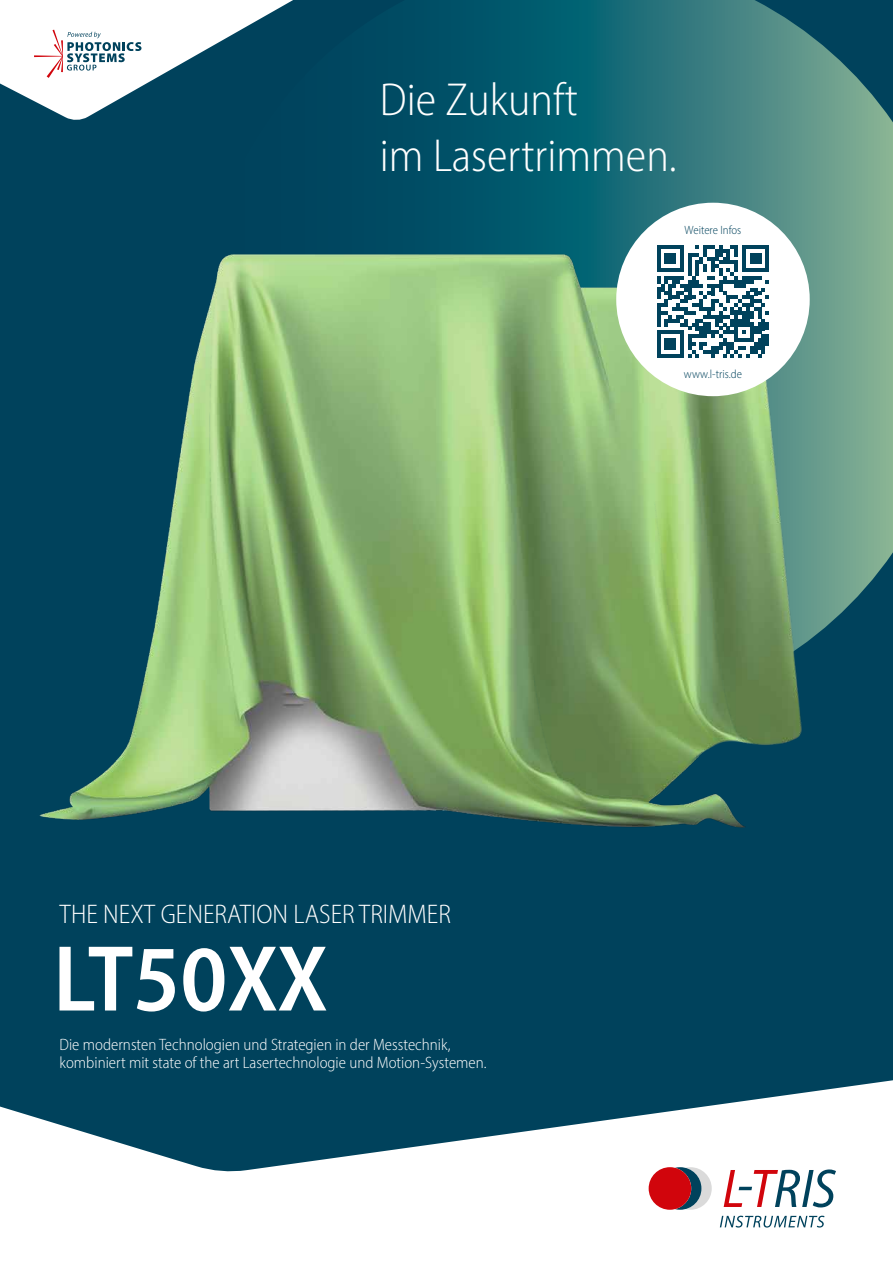
<style>
.page{position:relative;width:893px;height:1263px;background:#00425c}
.page>*{position:absolute;margin:0;border:0;box-sizing:border-box;transform-origin:0 0}
.t1{font:94.5px "Myriad Variable Concept";color:#fff}
.t2{font:46.5px/55.5px "Myriad Variable Concept";color:#fff}
.t3{font:27px "Myriad Variable Concept";color:#fff}
.t4{font:16.5px/18px "Myriad Variable Concept";color:#fff}
.t5{font:12px "Myriad Variable Concept";color:#00425c}
</style>
<div class="page">
<svg style="left:415px;top:0;width:478px;height:209px"></svg>
<img style="left:39px;top:209px;width:854px;height:619px">
<svg style="left:0;top:0;width:293px;height:120px"></svg>
<svg style="left:0;top:1080px;width:893px;height:183px;fill:#fff"></svg>
<svg style="left:724px;top:1169px;width:112px;height:38px"></svg>
<svg style="left:720px;top:1216px;width:104px;height:11px"></svg>
<svg style="left:675px;top:1167px;width:37px;height:43px"></svg>
<div style="left:649px;top:1167px;width:42px;height:43px;background:#d1050c;border-radius:50%"></div>
<div style="left:616px;top:203px;width:194px;height:193px;background:#fff;border-radius:50%"></div>
<svg style="left:657px;top:245px;width:112px;height:112px"></svg>
<hr style="left:765px;top:334px;width:4px;height:12px;background:#00425c">
<h2 class="t2" style="left:380px;top:72px;width:299px">Die Zukunft<br>im Lasertrimmen.</h2>
<p class="t5" style="left:685px;top:222px;width:58px">Weitere Infos</p>
<p class="t5" style="left:684px;top:366px;width:60px">www.l-tris.de</p>
<h3 class="t3" style="left:60px;top:898px;width:393px">THE NEXT GENERATION LASER TRIMMER</h3>
<h1 class="t1" style="left:53px;top:923px;width:276px">LT50XX</h1>
<p class="t4" style="left:60px;top:1035px;width:429px">Die modernsten Technologien und Strategien in der Messtechnik, kombiniert mit state of the art Lasertechnologie und Motion-Systemen.</p>
</div>
